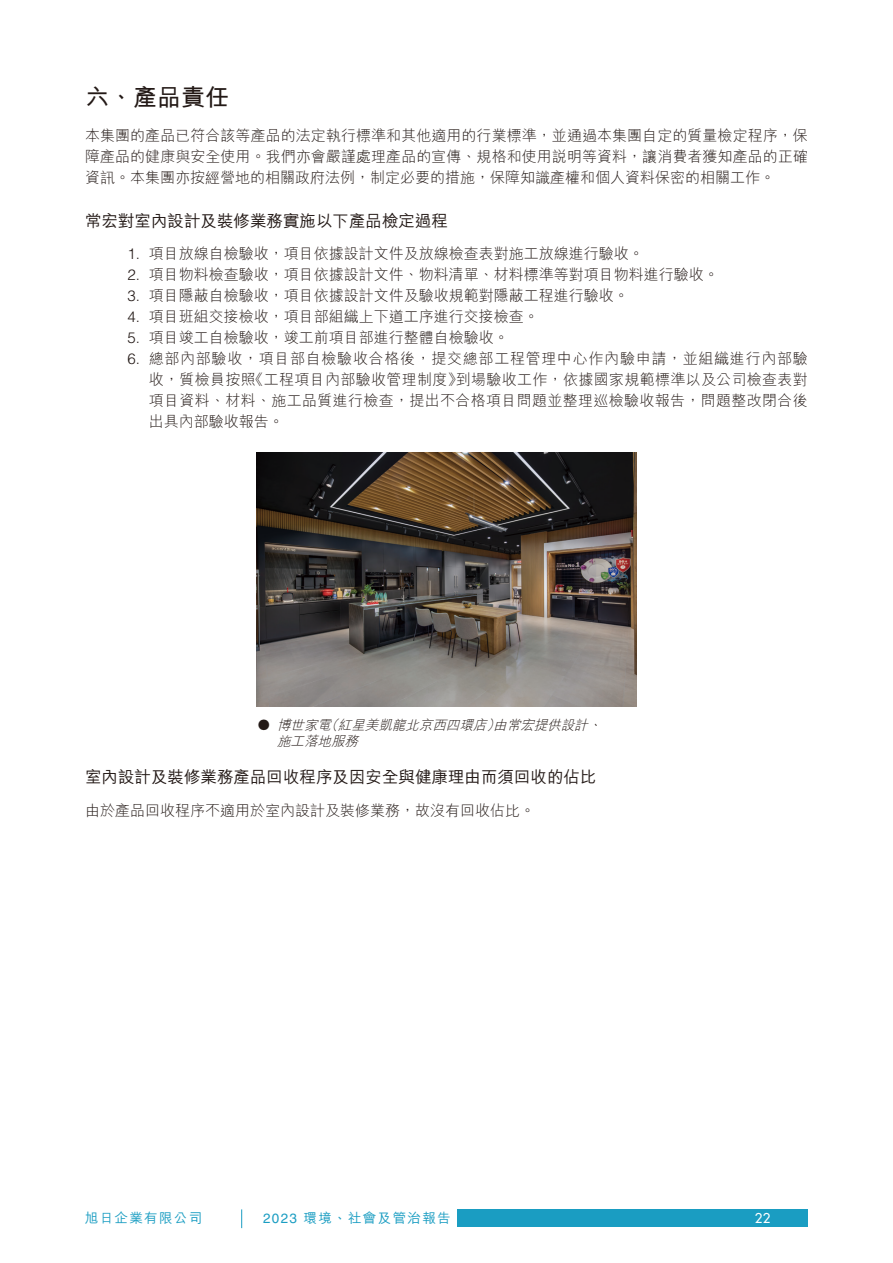
<style>
.page{position:relative;width:893px;height:1263px;background:#fff}
.page>*{position:absolute;margin:0;border:0;box-sizing:border-box;transform-origin:0 0}
.t1{font:700 24px "M Hei HK";color:#231916}
.t2{font:500 16.5px "M Hei HK";color:#231916}
.t3{font:300 15px/21px "M Hei HK";color:#231916;text-align:justify}
.t4{font:300 15px/21px "M Hei HK";letter-spacing:.02em;color:#231916}
.t5{font:300 15px "M Hei HK";letter-spacing:.045em;color:#231916}
.t6{font:300 15px "Helvetica LT Std";color:#231916}
.t7{font:italic 300 13.5px "M Hei HK";color:#231916}
.t8{font:500 13.5px "M Hei HK";letter-spacing:.1em;color:#1a9dc2}
.t9{font:13.5px "Helvetica LT Std";color:#1a9dc2}
.t10{font:300 13.5px "M Hei HK";color:#231916}
.t11{font:500 13.2px "Futura Std";color:#fff}
</style>
<div class="page">
<div style="left:458px;top:1209px;width:350px;height:18px;background:#1a9dc2"></div>
<svg style="left:241px;top:1209px;width:1px;height:19px"></svg>
<img style="left:256px;top:453px;width:381px;height:253px">
<h1 class="t1" style="left:85px;top:80px;width:145px">六、產品責任</h1>
<p class="t3" style="left:85px;top:125px;width:724px">本集團的產品已符合該等產品的法定執行標準和其他適用的行業標準，並通過本集團自定的質量檢定程序，保障產品的健康與安全使用。我們亦會嚴謹處理產品的宣傳、規格和使用說明等資料，讓消費者獲知產品的正確資訊。本集團亦按經營地的相關政府法例，制定必要的措施，保障知識產權和個人資料保密的相關工作。</p>
<p class="t2" style="left:85px;top:208px;width:364px">常宏對室內設計及裝修業務實施以下產品檢定過程</p>
<p class="t3" style="left:149px;top:243px;width:497px">項目放線自檢驗收，項目依據設計文件及放線檢查表對施工放線進行驗收。</p>
<p class="t6" style="left:128px;top:244px;width:14px">1.</p>
<p class="t6" style="left:128px;top:265px;width:14px">2.</p>
<p class="t3" style="left:149px;top:264px;width:572px">項目物料檢查驗收，項目依據設計文件、物料清單、材料標準等對項目物料進行驗收。</p>
<p class="t6" style="left:128px;top:286px;width:14px">3.</p>
<p class="t3" style="left:149px;top:285px;width:482px">項目隱蔽自檢驗收，項目依據設計文件及驗收規範對隱蔽工程進行驗收。</p>
<p class="t6" style="left:128px;top:307px;width:14px">4.</p>
<p class="t3" style="left:149px;top:306px;width:392px">項目班組交接檢收，項目部組織上下道工序進行交接檢查。</p>
<p class="t6" style="left:128px;top:328px;width:14px">5.</p>
<p class="t3" style="left:149px;top:327px;width:362px">項目竣工自檢驗收，竣工前項目部進行整體自檢驗收。</p>
<p class="t6" style="left:128px;top:349px;width:14px">6.</p>
<p class="t5" style="left:149px;top:351px;width:660px">總部內部驗收，項目部自檢驗收合格後，提交總部工程管理中心作內驗申請，並組織進行內部驗</p>
<p class="t4" style="left:249px;top:369px;width:216px">《工程項目內部驗收管理制度》</p>
<p class="t4" style="left:149px;top:369px;width:660px">收，質檢員按照<br>項目資料、材料、施工品質進行檢查，提出不合格項目問題並整理巡檢驗收報告，問題整改閉合後出具內部驗收報告。</p>
<p class="t4" style="left:456px;top:369px;width:354px">到場驗收工作，依據國家規範標準以及公司檢查表對</p>
<p class="t10" style="left:257px;top:718px;width:15px">●</p>
<p class="t7" style="left:277px;top:718px;width:316px">博世家電紅星美凱龍北京西四環店由常宏提供設計</p>
<p class="t7" style="left:324px;top:718px;width:19px">（</p>
<p class="t7" style="left:486px;top:718px;width:19px">）</p>
<p class="t7" style="left:588px;top:718px;width:19px">、</p>
<p class="t7" style="left:277px;top:734px;width:86px">施工落地服務</p>
<p class="t2" style="left:85px;top:765px;width:513px">室內設計及裝修業務產品回收程序及因安全與健康理由而須回收的佔比</p>
<p class="t3" style="left:85px;top:800px;width:451px">由於產品回收程序不適用於室內設計及裝修業務，故沒有回收佔比。</p>
<p class="t8" style="left:85px;top:1208px;width:119px">旭日企業有限公司</p>
<p class="t8" style="left:304px;top:1208px;width:149px">環境、社會及管治報告</p>
<p class="t9" style="left:263px;top:1210px;width:36px">2023</p>
<p class="t11" style="left:755px;top:1210px;width:17px">22</p>
</div>
